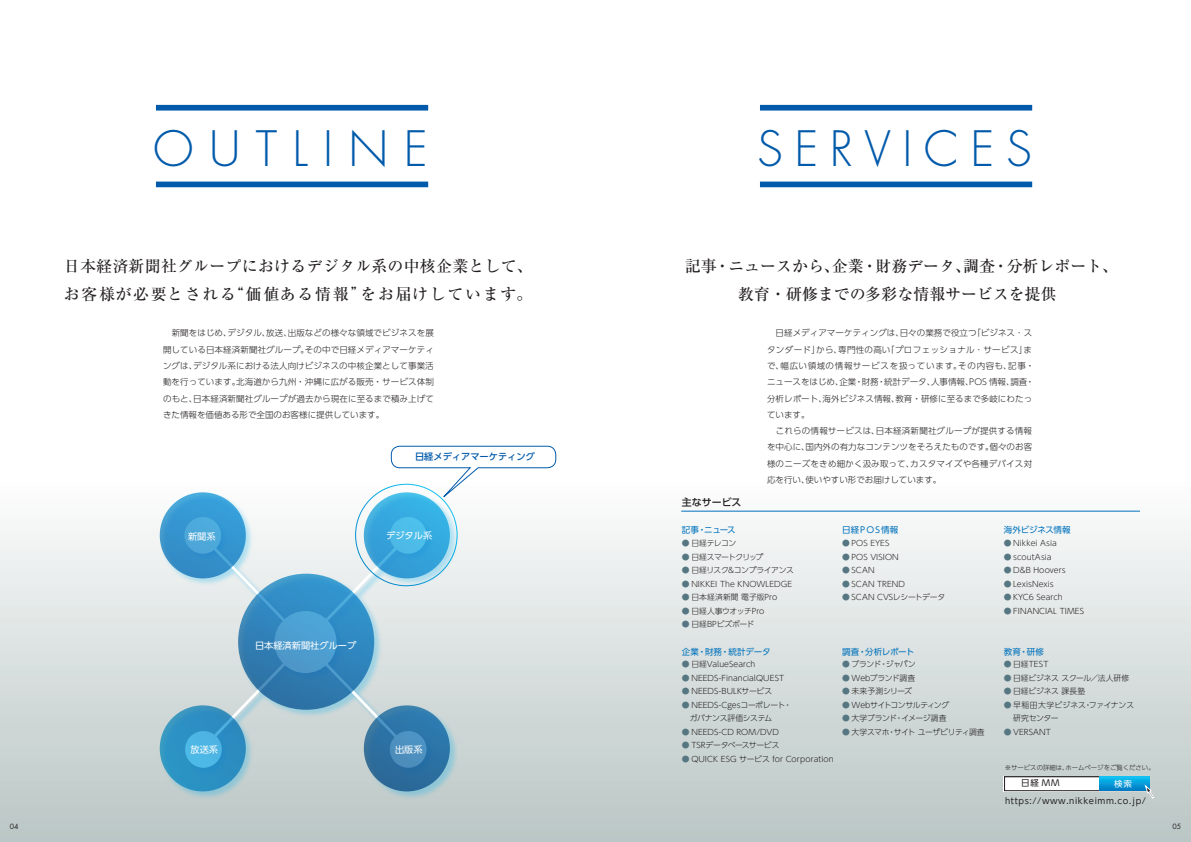
<style>
.page{position:relative;width:1191px;height:842px;background:#fff}
.page>*{position:absolute;margin:0;border:0;box-sizing:border-box;transform-origin:0 0}
.t1{font:300 47.5px "Futura Std";letter-spacing:.24em;color:#015aaa}
.t2{font:300 47.5px "Futura Std";letter-spacing:.32em;color:#015aaa}
.t3{font:500 15.9px/27.9px "Ryumin Pro";letter-spacing:.02em;color:#231f20}
.t4{font:500 15.9px/27.9px "Ryumin Pro";color:#231f20;text-align:center}
.t5{font:500 9.9px "UD Shin Go Pro";color:#231f20}
.t6{font:9.2px "UD Shin Go Pro";color:#fff}
.t7{font:500 9.2px "UD Shin Go Pro";color:#015aaa}
.t8{font:300 8.5px/16.3px "UD Shin Go Pro";letter-spacing:.005em;color:#231f20}
.t9{font:8.5px "UD Shin Go Pro";letter-spacing:-.02em;color:#0072bc}
.t10{font:8.5px "UD Shin Go Pro";color:#0072bc}
.t11{font:8.5px "UD Shin Go Pro";letter-spacing:-.045em;color:#0072bc}
.t12{font:8.5px "UD Shin Go Pro";letter-spacing:-.095em;color:#0072bc}
.t13{font:8.5px "UD Shin Go Pro";color:#231f20}
.t14{font:8.5px "UD Shin Go Pro";color:#fff}
.t15{font:8.4px "UD Shin Go Pro";letter-spacing:.075em;color:#231f20}
.t16{font:300 7.8px/13.5px "UD Shin Go Pro";color:#231f20}
.t17{font:300 7.8px/13.5px "UD Shin Go Pro";letter-spacing:-.025em;color:#231f20}
.t18{font:300 7.8px "UD Shin Go Pro";letter-spacing:-.03em;color:#231f20}
.t19{font:300 7.8px "UD Shin Go Pro";letter-spacing:-.05em;color:#231f20}
.t20{font:300 7.8px "UD Shin Go Pro";letter-spacing:-.045em;color:#231f20}
.t21{font:300 7.8px "UD Shin Go Pro";letter-spacing:-.065em;color:#231f20}
.t22{font:300 7.8px "UD Shin Go Pro";letter-spacing:-.085em;color:#231f20}
.t23{font:300 7.8px "UD Shin Go Pro";letter-spacing:-.08em;color:#231f20}
.t24{font:300 7.8px "UD Shin Go Pro";letter-spacing:-.02em;color:#231f20}
.t25{font:7.1px "Futura Std";color:#231f20}
.t26{font:300 6.4px "UD Shin Go Pro";color:#231f20}
.s1{color:#567782}
</style>
<div class="page">
<div style="left:0;top:438px;width:595px;height:404px;background:linear-gradient(to bottom,#fff,#bac6c4)"></div>
<div style="left:595px;top:438px;width:596px;height:404px;background:linear-gradient(to bottom,#fff,#bac6c4)"></div>
<div style="left:159px;top:492px;width:299px;height:308px;background:#00aeef;opacity:.4"></div>
<svg style="left:203px;top:537px;width:204px;height:211px;background:#d8e2e3"></svg>
<svg style="left:238px;top:574px;width:136px;height:136px;background:#388abf"></svg>
<svg style="left:364px;top:492px;width:86px;height:86px;background:#3aabdf"></svg>
<svg style="left:160px;top:492px;width:86px;height:86px;background:#3b9ad2"></svg>
<svg style="left:364px;top:705px;width:86px;height:86px;background:#3478a9"></svg>
<svg style="left:160px;top:705px;width:86px;height:86px;background:#3497c8"></svg>
<div style="left:760px;top:105px;width:272px;height:6px;background:#015aaa"></div>
<div style="left:156px;top:105px;width:272px;height:6px;background:#015aaa"></div>
<div style="left:760px;top:182px;width:272px;height:5px;background:#015aaa"></div>
<div style="left:156px;top:182px;width:272px;height:5px;background:#015aaa"></div>
<svg style="left:391px;top:446px;width:165px;height:54px"></svg>
<hr style="left:681px;top:511px;width:459px;height:1px;background:#0072bc">
<svg style="left:1003px;top:776px;width:146px;height:15px"></svg>
<div style="left:1004px;top:777px;width:145px;height:14px;background:#fff"></div>
<div style="left:1004px;top:777px;width:145px;height:14px;border:1px solid #231f20"></div>
<svg style="left:1099px;top:777px;width:50px;height:13px"></svg>
<svg style="left:1145px;top:785px;width:9px;height:13px"></svg>
<h1 class="t2" style="left:153px;top:120px;width:276px">OUTLINE</h1>
<h1 class="t1" style="left:757px;top:120px;width:276px">SERVICES</h1>
<h2 class="t3" style="left:64px;top:251px;width:470px">日本経済新聞社グループにおけるデジタル系の中核企業として、お客様が必要とされる“価値ある情報”をお届けしています。</h2>
<p class="t8" style="left:163px;top:325px;width:272px;text-align:justify">　新聞をはじめ、デジタル、放送、出版などの様々な領域でビジネスを展開している日本経済新聞社グループ。その中で日経メディアマーケティングは、デジタル系における法人向けビジネスの中核企業として事業活動を行っています。北海道から九州・沖縄に広がる販売・サービス体制のもと、日本経済新聞社グループが過去から現在に至るまで積み上げてきた情報を価値ある形で全国のお客様に提供しています。</p>
<p class="t7" style="left:415px;top:449px;width:121px">日経メディアマーケティング</p>
<p class="t6" style="left:188px;top:529px;width:29px">新聞系</p>
<p class="t6" style="left:386px;top:528px;width:48px">デジタル系</p>
<p class="t6" style="left:255px;top:638px;width:103px">日本経済新聞社グループ</p>
<p class="t6" style="left:190px;top:742px;width:29px">放送系</p>
<p class="t6" style="left:395px;top:742px;width:29px">出版系</p>
<h2 class="t4" style="left:685px;top:251px;width:435px">記事・ニュースから、企業・財務データ、調査・分析レポート、教育・研修までの多彩な情報サービスを提供</h2>
<p class="t5" style="left:682px;top:494px;width:61px">主なサービス</p>
<p class="t8" style="left:767px;top:325px;width:269px">　日経メディアマーケティングは、日々の業務で役立つ「ビジネス･スタンダード」から、専門性の高い「プロフェッショナル･サービス」まで、幅広い領域の情報サービスを扱っています。その内容も、記事・ニュースをはじめ、企業・財務・統計データ、人事情報、POS 情報、調査・分析レポート、海外ビジネス情報、教育・研修に至るまで多岐にわたっています。<br>　これらの情報サービスは、日本経済新聞社グループが提供する情報を中心に、国内外の有力なコンテンツをそろえたものです。個々のお客様のニーズをきめ細かく汲み取って、カスタマイズや各種デバイス対応を行い、使いやすい形でお届けしています。</p>
<p class="t9" style="left:682px;top:523px;width:55px">記事・ニュース</p>
<p class="t16" style="left:682px;top:536px;width:56px"><span class="s1">●</span> 日経テレコン</p>
<p class="t22" style="left:682px;top:550px;width:83px"><span class="s1">●</span> 日経スマートクリップ</p>
<p class="t20" style="left:682px;top:564px;width:113px"><span class="s1">●</span> 日経リスク&amp;コンプライアンス</p>
<p class="t16" style="left:682px;top:577px;width:112px"><span class="s1">●</span> NIKKEI The KNOWLEDGE</p>
<p class="t16" style="left:682px;top:590px;width:97px"><span class="s1">●</span> 日本経済新聞電子版Pro</p>
<p class="t18" style="left:682px;top:604px;width:84px"><span class="s1">●</span> 日経人事ウオッチPro</p>
<p class="t16" style="left:682px;top:617px;width:74px"><span class="s1">●</span> 日経BPビズボード</p>
<p class="t10" style="left:682px;top:644px;width:90px">企業・財務・統計データ</p>
<p class="t16" style="left:682px;top:657px;width:75px"><span class="s1">●</span> 日経ValueSearch</p>
<p class="t16" style="left:682px;top:671px;width:104px"><span class="s1">●</span> NEEDS-FinancialQUEST</p>
<p class="t16" style="left:682px;top:684px;width:92px"><span class="s1">●</span> NEEDS-BULKサービス</p>
<p class="t17" style="left:682px;top:698px;width:111px"><span class="s1">●</span> NEEDS-Cgesコーポレート・　ガバナンス評価システム</p>
<p class="t16" style="left:682px;top:725px;width:98px"><span class="s1">●</span> NEEDS-CD ROM/DVD</p>
<p class="t18" style="left:682px;top:739px;width:99px"><span class="s1">●</span> TSRデータベースサービス</p>
<p class="t16" style="left:682px;top:752px;width:153px"><span class="s1">●</span> QUICK ESG サービス for Corporation</p>
<p class="t12" style="left:842px;top:523px;width:58px">日経ＰＯＳ情報</p>
<p class="t16" style="left:842px;top:536px;width:49px"><span class="s1">●</span> POS EYES</p>
<p class="t16" style="left:842px;top:550px;width:58px"><span class="s1">●</span> POS VISION</p>
<p class="t16" style="left:842px;top:563px;width:34px"><span class="s1">●</span> SCAN</p>
<p class="t16" style="left:842px;top:577px;width:64px"><span class="s1">●</span> SCAN TREND</p>
<p class="t17" style="left:842px;top:590px;width:104px"><span class="s1">●</span> SCAN CVSレシートデータ</p>
<p class="t11" style="left:842px;top:644px;width:73px">調査・分析レポート</p>
<p class="t23" style="left:842px;top:658px;width:75px"><span class="s1">●</span> ブランド・ジャパン</p>
<p class="t16" style="left:842px;top:671px;width:74px"><span class="s1">●</span> Webブランド調査</p>
<p class="t24" style="left:842px;top:685px;width:71px"><span class="s1">●</span> 未来予測シリーズ</p>
<p class="t21" style="left:842px;top:698px;width:108px"><span class="s1">●</span> Webサイトコンサルティング</p>
<p class="t18" style="left:842px;top:712px;width:106px"><span class="s1">●</span> 大学ブランド・イメージ調査</p>
<p class="t19" style="left:842px;top:725px;width:144px"><span class="s1">●</span> 大学スマホ・サイトユーザビリティ調査</p>
<p class="t9" style="left:1003px;top:523px;width:68px">海外ビジネス情報</p>
<p class="t16" style="left:1003px;top:536px;width:55px"><span class="s1">●</span> Nikkei Asia</p>
<p class="t16" style="left:1003px;top:550px;width:49px"><span class="s1">●</span> scoutAsia</p>
<p class="t16" style="left:1003px;top:563px;width:63px"><span class="s1">●</span> D&amp;B Hoovers</p>
<p class="t16" style="left:1003px;top:577px;width:51px"><span class="s1">●</span> LexisNexis</p>
<p class="t16" style="left:1003px;top:590px;width:60px"><span class="s1">●</span> KYC6 Search</p>
<p class="t16" style="left:1003px;top:603px;width:82px"><span class="s1">●</span> FINANCIAL TIMES</p>
<p class="t9" style="left:1003px;top:644px;width:42px">教育・研修</p>
<p class="t16" style="left:1003px;top:657px;width:46px"><span class="s1">●</span> 日経TEST</p>
<p class="t16" style="left:1003px;top:671px;width:127px"><span class="s1">●</span> 日経ビジネススクール／法人研修</p>
<p class="t16" style="left:1003px;top:684px;width:83px"><span class="s1">●</span> 日経ビジネス課長塾</p>
<p class="t16" style="left:1013px;top:698px;width:123px;text-indent:-9px"><span class="s1">●</span> 早稲田大学ビジネス・ファイナンス研究センター</p>
<p class="t16" style="left:1003px;top:725px;width:49px"><span class="s1">●</span> VERSANT</p>
<p class="t26" style="left:1004px;top:763px;width:151px">※サービスの詳細は、ホームページをご覧ください。</p>
<p class="t13" style="left:1021px;top:776px;width:40px">日経 MM</p>
<p class="t14" style="left:1114px;top:777px;width:19px">検索</p>
<p class="t15" style="left:1005px;top:794px;width:142px">https://www.nikkeimm.co.jp/</p>
<p class="t25" style="left:10px;top:822px;width:10px">04</p>
<p class="t25" style="left:1172px;top:822px;width:10px">05</p>
</div>
